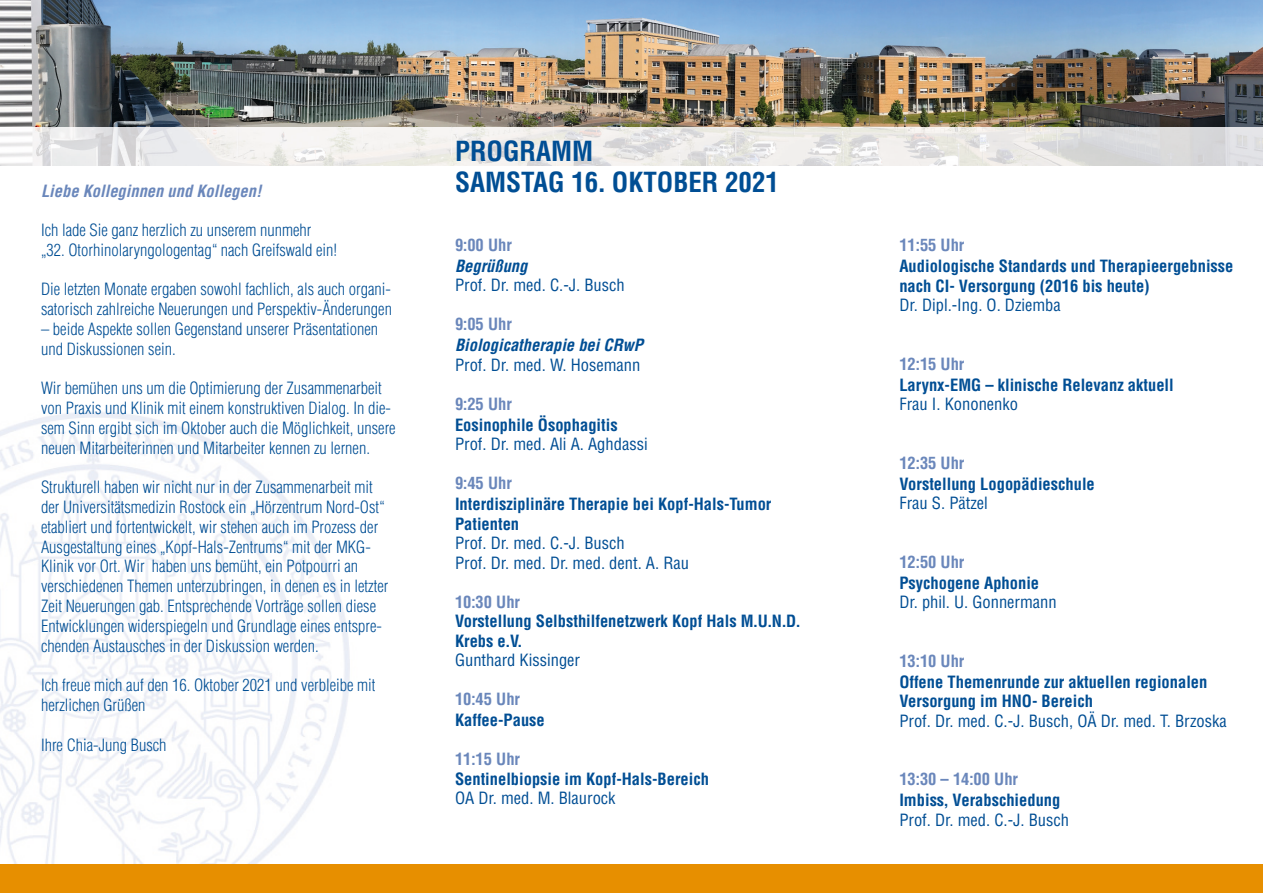
<style>
.page{position:relative;width:1263px;height:893px;background:#fff}
.page>*{position:absolute;margin:0;border:0;box-sizing:border-box;transform-origin:0 0}
.t1{font:700 condensed 27px/31.5px "Helvetica";color:#004e94}
.t2{font:300 condensed 16.5px/19.8px "Helvetica";color:#004e94}
.t3{font:700 condensed 16.5px/19.5px "Helvetica";color:#004e94}
.t4{font:condensed 16.5px/19.5px "Helvetica";color:#004e94}
.t5{font:700 condensed 16.5px "Helvetica";color:#6a87bb}
.t6{font:italic 700 condensed 16.5px "Helvetica";color:#004e94}
.t7{font:italic 700 condensed 16.5px "Helvetica";color:#6a87bb}
</style>
<div class="page">
<img style="left:0;top:0;width:1263px;height:165px">
<img style="left:0;top:412px;width:350px;height:452px">
<div style="left:0;top:864px;width:1263px;height:29px;background:#e78f00"></div>
<p class="t7" style="left:41px;top:181px;width:222px">Liebe Kolleginnen und Kollegen!</p>
<p class="t2" style="left:41px;top:220px;width:298px">Ich lade Sie ganz herzlich zu unserem nunmehr „32. Otorhinolaryngologentag“ nach Greifswald ein!</p>
<p class="t2" style="left:41px;top:279px;width:352px">Die letzten Monate ergaben sowohl fachlich, als auch organi&shy;satorisch zahlreiche Neuerungen und Perspektiv-Änderungen</p>
<p class="t2" style="left:41px;top:319px;width:339px">– beide Aspekte sollen Gegenstand unserer Präsentationen und Diskussionen sein.</p>
<p class="t2" style="left:41px;top:378px;width:356px">Wir bemühen uns um die Optimierung der Zusammenarbeit von Praxis und Klinik mit einem konstruktiven Dialog. In die&shy;sem Sinn ergibt sich im Oktober auch die Möglichkeit, unsere neuen Mitarbeiterinnen und Mitarbeiter kennen zu lernen.</p>
<p class="t2" style="left:41px;top:477px;width:349px">Strukturell haben wir nicht nur in der Zusammenarbeit mit der Universitätsmedizin Rostock ein „Hörzentrum Nord-Ost“ etabliert und fortentwickelt, wir stehen auch im Prozess der Ausgestaltung eines „Kopf-Hals-Zentrums“ mit der MKG-Klinik vor Ort. Wir haben uns bemüht, ein Potpourri an verschiedenen Themen unterzubringen, in denen es in letzter Zeit Neuerungen gab. Entsprechende Vorträge sollen diese Entwicklungen widerspiegeln und Grundlage eines entspre&shy;chenden Austausches in der Diskussion werden.</p>
<p class="t2" style="left:41px;top:675px;width:336px">Ich freue mich auf den 16. Oktober 2021 und verbleibe mit herzlichen Grüßen</p>
<p class="t2" style="left:41px;top:735px;width:127px">Ihre Chia-Jung Busch</p>
<h1 class="t1" style="left:455px;top:135px;width:326px">PROGRAMM<br>SAMSTAG 16. OKTOBER 2021</h1>
<p class="t5" style="left:455px;top:235px;width:58px">9:00 Uhr</p>
<p class="t6" style="left:455px;top:256px;width:74px">Begrüßung</p>
<p class="t4" style="left:455px;top:275px;width:171px">Prof. Dr. med. C.-J. Busch</p>
<p class="t5" style="left:455px;top:314px;width:58px">9:05 Uhr</p>
<p class="t6" style="left:455px;top:335px;width:189px">Biologicatherapie bei CRwP</p>
<p class="t4" style="left:455px;top:355px;width:187px">Prof. Dr. med. W. Hosemann</p>
<p class="t5" style="left:455px;top:394px;width:58px">9:25 Uhr</p>
<p class="t3" style="left:455px;top:415px;width:164px">Eosinophile Ösophagitis</p>
<p class="t4" style="left:455px;top:434px;width:194px">Prof. Dr. med. Ali A. Aghdassi</p>
<p class="t5" style="left:455px;top:473px;width:58px">9:45 Uhr</p>
<p class="t3" style="left:455px;top:494px;width:318px">Interdisziplinäre Therapie bei Kopf-Hals-Tumor<br>Patienten</p>
<p class="t4" style="left:455px;top:533px;width:236px">Prof. Dr. med. C.-J. Busch<br>Prof. Dr. med. Dr. med. dent. A. Rau</p>
<p class="t5" style="left:455px;top:592px;width:67px">10:30 Uhr</p>
<p class="t3" style="left:455px;top:611px;width:347px">Vorstellung Selbsthilfenetzwerk Kopf Hals M.U.N.D.<br>Krebs e.V.</p>
<p class="t4" style="left:455px;top:650px;width:127px">Gunthard Kissinger</p>
<p class="t5" style="left:455px;top:689px;width:67px">10:45 Uhr</p>
<p class="t3" style="left:455px;top:710px;width:91px">Kaffee-Pause</p>
<p class="t5" style="left:455px;top:749px;width:67px">11:15 Uhr</p>
<p class="t3" style="left:455px;top:769px;width:255px">Sentinelbiopsie im Kopf-Hals-Bereich</p>
<p class="t4" style="left:455px;top:788px;width:162px">OA Dr. med. M. Blaurock</p>
<p class="t5" style="left:899px;top:235px;width:67px">11:55 Uhr</p>
<p class="t3" style="left:899px;top:256px;width:336px">Audiologische Standards und Therapieergebnisse nach CI- Versorgung (2016 bis heute)</p>
<p class="t4" style="left:899px;top:295px;width:163px">Dr. Dipl.-Ing. O. Dziemba</p>
<p class="t5" style="left:899px;top:354px;width:67px">12:15 Uhr</p>
<p class="t3" style="left:899px;top:375px;width:276px">Larynx-EMG – klinische Relevanz aktuell</p>
<p class="t4" style="left:899px;top:394px;width:120px">Frau I. Kononenko</p>
<p class="t5" style="left:899px;top:453px;width:67px">12:35 Uhr</p>
<p class="t3" style="left:899px;top:474px;width:197px">Vorstellung Logopädieschule</p>
<p class="t4" style="left:899px;top:493px;width:90px">Frau S. Pätzel</p>
<p class="t5" style="left:899px;top:552px;width:67px">12:50 Uhr</p>
<p class="t3" style="left:899px;top:573px;width:141px">Psychogene Aphonie</p>
<p class="t4" style="left:899px;top:592px;width:159px">Dr. phil. U. Gonnermann</p>
<p class="t5" style="left:899px;top:651px;width:67px">13:10 Uhr</p>
<p class="t3" style="left:899px;top:672px;width:310px">Offene Themenrunde zur aktuellen regionalen<br>Versorgung im HNO- Bereich</p>
<p class="t4" style="left:899px;top:711px;width:329px">Prof. Dr. med. C.-J. Busch, OÄ Dr. med. T. Brzoska</p>
<p class="t5" style="left:899px;top:769px;width:120px">13:30 – 14:00 Uhr</p>
<p class="t3" style="left:899px;top:790px;width:163px">Imbiss, Verabschiedung</p>
<p class="t4" style="left:899px;top:810px;width:171px">Prof. Dr. med. C.-J. Busch</p>
</div>
